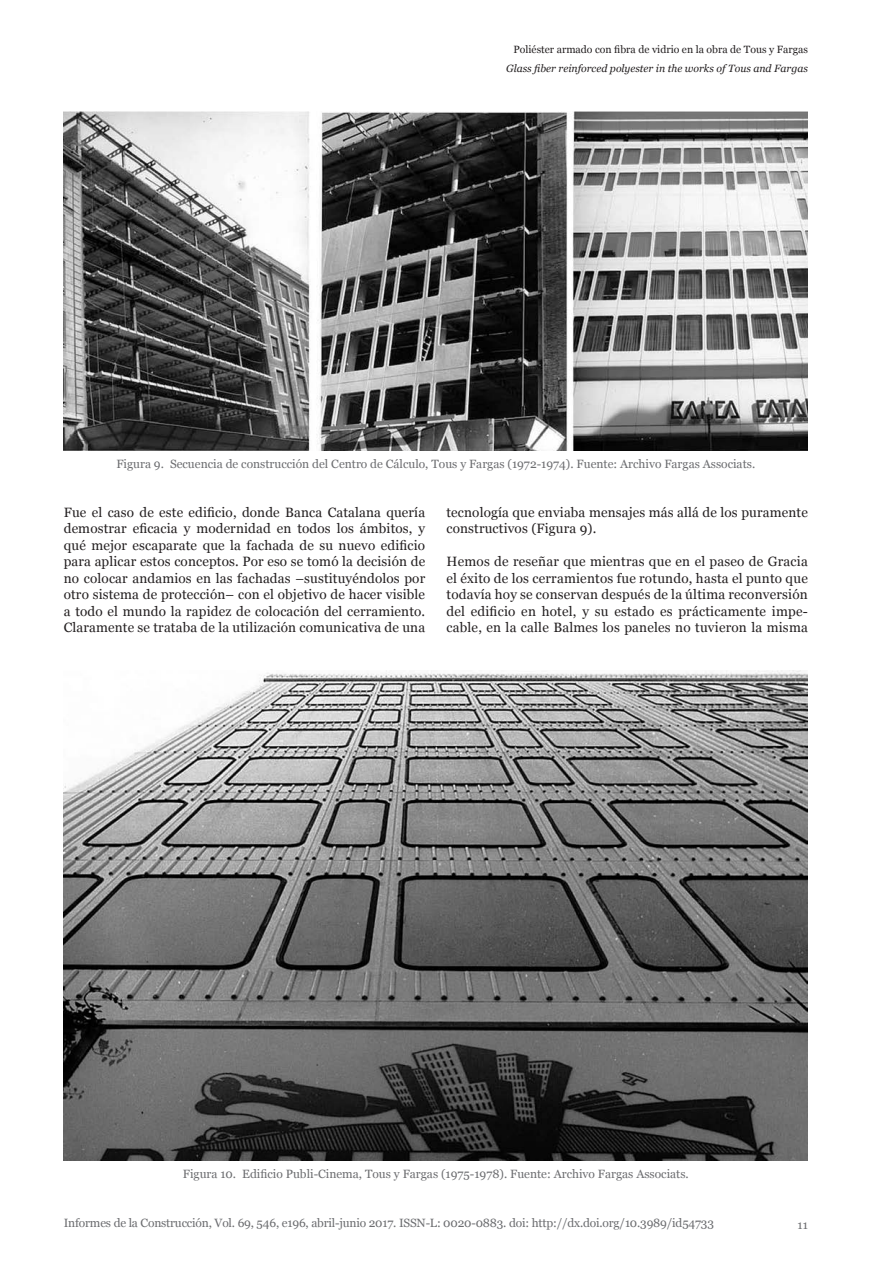
<style>
.page{position:relative;width:893px;height:1263px;background:#fff}
.page>*{position:absolute;margin:0;border:0;box-sizing:border-box;transform-origin:0 0}
.t1{font:13.5px/16.5px "Georgia";letter-spacing:.01em;color:#231f20;text-align:justify}
.t2{font:12px "Georgia";color:#6c6d70}
.t3{font:italic 10.5px "Georgia";color:#231f20}
.t4{font:10.5px "Georgia";color:#231f20}
</style>
<div class="page">
<img style="left:64px;top:111px;width:744px;height:340px">
<img style="left:64px;top:670px;width:744px;height:490px">
<p class="t4" style="left:513px;top:43px;width:296px">Poliéster armado con fibra de vidrio en la obra de Tous y Fargas</p>
<p class="t3" style="left:506px;top:63px;width:303px">Glass fiber reinforced polyester in the works of Tous and Fargas</p>
<p class="t2" style="left:116px;top:457px;width:640px">Figura 9. Secuencia de construcción del Centro de Cálculo, Tous y Fargas (1972-1974). Fuente: Archivo Fargas Associats.</p>
<p class="t1" style="left:64px;top:504px;width:363px">Fue el caso de este edificio, donde Banca Catalana quería demostrar eficacia y modernidad en todos los ámbitos, y qué mejor escaparate que la fachada de su nuevo edificio para aplicar estos conceptos. Por eso se tomó la decisión de no colocar andamios en las fachadas –sustituyéndolos por otro sistema de protección– con el objetivo de hacer visible a todo el mundo la rapidez de colocación del cerramiento.<br>Claramente se trataba de la utilización comunicativa de una</p>
<p class="t1" style="left:446px;top:504px;width:363px">tecnología que enviaba mensajes más allá de los puramente constructivos (Figura 9).</p>
<p class="t1" style="left:446px;top:553px;width:363px">Hemos de reseñar que mientras que en el paseo de Gracia el éxito de los cerramientos fue rotundo, hasta el punto que todavía hoy se conservan después de la última reconversión del edificio en hotel, y su estado es prácticamente impe&shy;cable, en la calle Balmes los paneles no tuvieron la misma</p>
<p class="t2" style="left:183px;top:1167px;width:507px">Figura 10. Edificio Publi-Cinema, Tous y Fargas (1975-1978). Fuente: Archivo Fargas Associats.</p>
<p class="t2" style="left:64px;top:1216px;width:652px">Informes de la Construcción, Vol. 69, 546, e196, abril-junio 2017. ISSN-L: 0020-0883. doi: http://dx.doi.org/10.3989/id54733</p>
<p class="t2" style="left:798px;top:1218px;width:12px">11</p>
</div>
